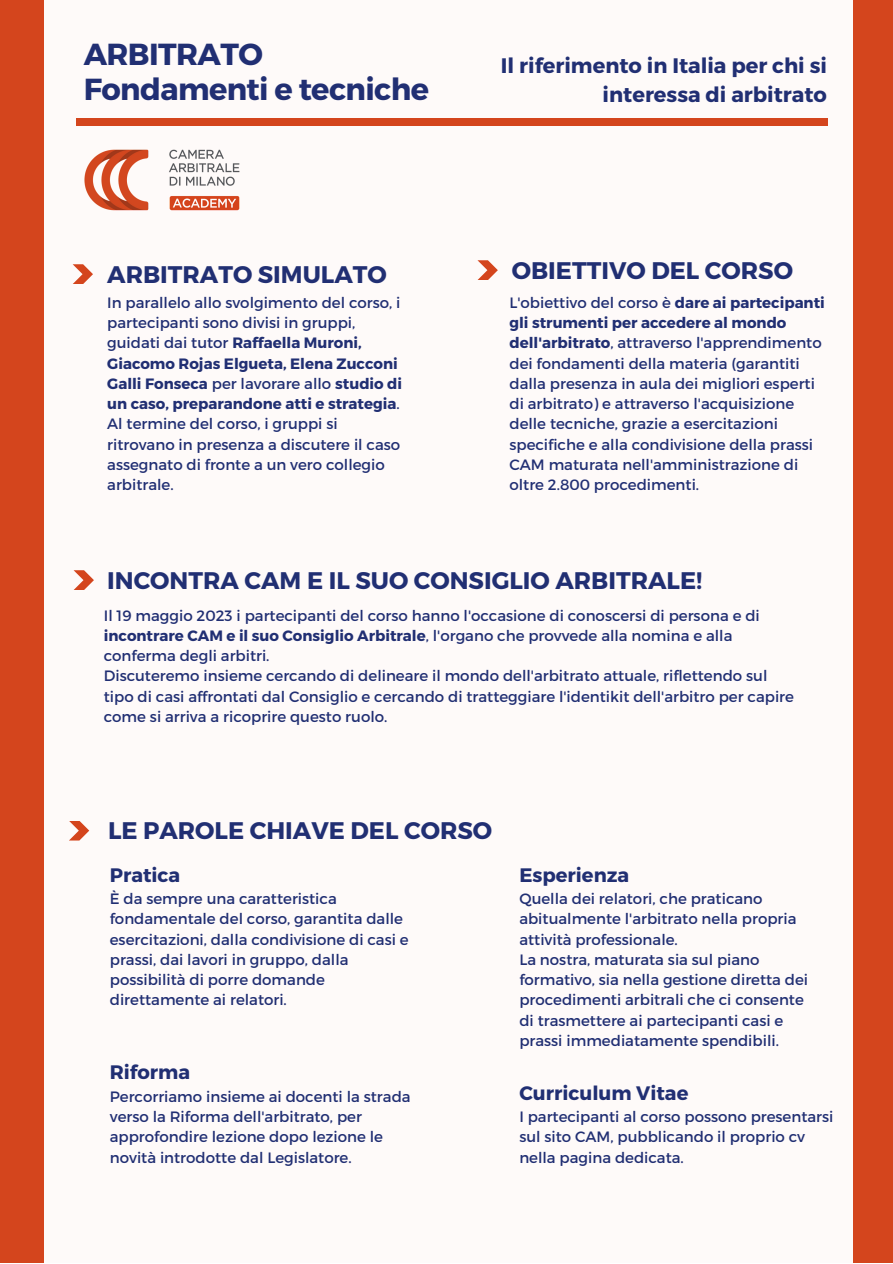
<style>
.page{position:relative;width:893px;height:1264px;background:#fff}
.page>*{position:absolute;margin:0;border:0;box-sizing:border-box;transform-origin:0 0}
.t1{font:700 30.45px/34.8px "Montserrat";letter-spacing:-.02em;color:#212f73}
.t2{font:700 24px "Montserrat";color:#212f73}
.t3{font:700 21px/29.2px "Montserrat";color:#212f73;text-align:right}
.t4{font:700 19.5px "Montserrat";color:#212f73}
.t5{font:15px/20.2px "Montserrat";color:#212f73}
.s1{font-weight:700}
</style>
<div class="page">
<div style="left:0;top:0;width:892px;height:1262px;background:#d4451d"></div>
<div style="left:44px;top:0;width:808px;height:1262px;background:#fefaf9"></div>
<div style="left:76px;top:119px;width:751px;height:7px;background:#d4451d"></div>
<svg style="left:73px;top:264px;width:20px;height:20px"></svg>
<svg style="left:477px;top:260px;width:21px;height:20px"></svg>
<svg style="left:74px;top:570px;width:20px;height:20px"></svg>
<svg style="left:69px;top:821px;width:20px;height:19px"></svg>
<img style="left:84px;top:149px;width:156px;height:62px">
<h1 class="t1" style="left:84px;top:35px;width:347px">ARBITRATO<br>Fondamenti e tecniche</h1>
<h2 class="t2" style="left:107px;top:258px;width:281px">ARBITRATO SIMULATO</h2>
<p class="t5" style="left:107px;top:292px;width:296px">In parallelo allo svolgimento del corso, i partecipanti sono divisi in gruppi, guidati dai tutor <span class="s1">Raffaella Muroni, Giacomo Rojas Elgueta, Elena Zucconi Galli Fonseca</span> per lavorare allo <span class="s1">studio di un caso, preparandone atti e strategia</span>.<br>Al termine del corso, i gruppi si ritrovano in presenza a discutere il caso assegnato di fronte a un vero collegio arbitrale.</p>
<h3 class="t3" style="left:501px;top:49px;width:327px">Il riferimento in Italia per chi si interessa di arbitrato</h3>
<h2 class="t2" style="left:512px;top:254px;width:283px">OBIETTIVO DEL CORSO</h2>
<p class="t5" style="left:509px;top:292px;width:317px">L'obiettivo del corso è <span class="s1">dare ai partecipanti gli strumenti per accedere al mondo dell'arbitrato</span>, attraverso l'apprendimento dei fondamenti della materia (garantiti dalla presenza in aula dei migliori esperti di arbitrato) e attraverso l'acquisizione delle tecniche, grazie a esercitazioni specifiche e alla condivisione della prassi CAM maturata nell'amministrazione di oltre 2.800 procedimenti.</p>
<h2 class="t2" style="left:107px;top:564px;width:596px">INCONTRA CAM E IL SUO CONSIGLIO ARBITRALE!</h2>
<p class="t5" style="left:104px;top:604px;width:691px">Il 19 maggio 2023 i partecipanti del corso hanno l'occasione di conoscersi di persona e di <span class="s1">incontrare CAM e il suo Consiglio Arbitrale</span>, l'organo che provvede alla nomina e alla conferma degli arbitri.<br>Discuteremo insieme cercando di delineare il mondo dell'arbitrato attuale, riflettendo sul tipo di casi affrontati dal Consiglio e cercando di tratteggiare l'identikit dell'arbitro per capire come si arriva a ricoprire questo ruolo.</p>
<h2 class="t2" style="left:108px;top:815px;width:385px">LE PAROLE CHIAVE DEL CORSO</h2>
<h3 class="t4" style="left:110px;top:862px;width:72px">Pratica</h3>
<p class="t5" style="left:110px;top:887px;width:300px">È da sempre una caratteristica fondamentale del corso, garantita dalle esercitazioni, dalla condivisione di casi e prassi, dai lavori in gruppo, dalla possibilità di porre domande direttamente ai relatori.</p>
<h3 class="t4" style="left:110px;top:1059px;width:82px">Riforma</h3>
<p class="t5" style="left:110px;top:1085px;width:302px">Percorriamo insieme ai docenti la strada verso la Riforma dell'arbitrato, per approfondire lezione dopo lezione le novità introdotte dal Legislatore.</p>
<h3 class="t4" style="left:519px;top:862px;width:111px">Esperienza</h3>
<p class="t5" style="left:519px;top:887px;width:290px">Quella dei relatori, che praticano abitualmente l'arbitrato nella propria attività professionale.<br>La nostra, maturata sia sul piano formativo, sia nella gestione diretta dei procedimenti arbitrali che ci consente di trasmettere ai partecipanti casi e prassi immediatamente spendibili.</p>
<h3 class="t4" style="left:519px;top:1080px;width:170px">Curriculum Vitae</h3>
<p class="t5" style="left:519px;top:1105px;width:315px">I partecipanti al corso possono presentarsi sul sito CAM, pubblicando il proprio cv nella pagina dedicata.</p>
</div>
